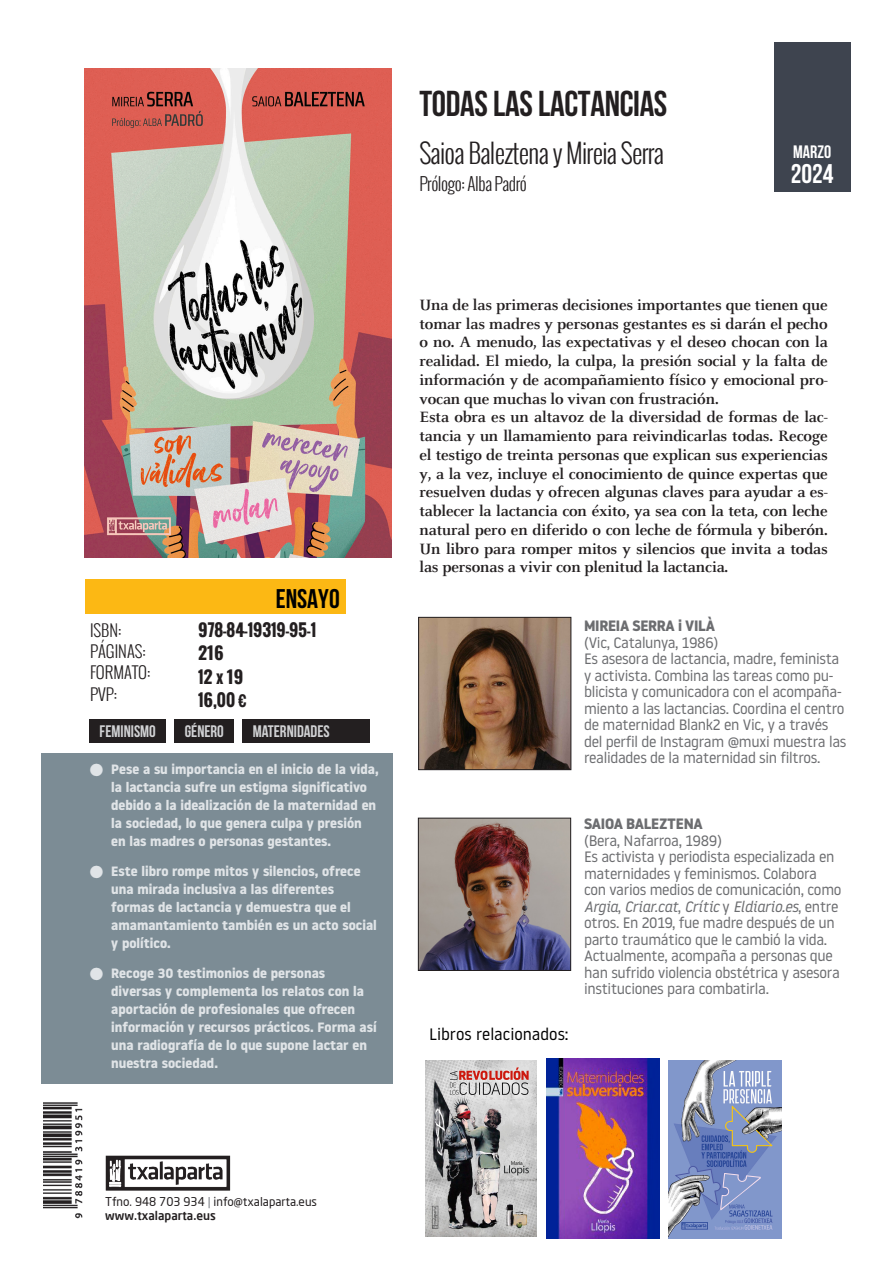
<style>
.page{position:relative;width:893px;height:1263px;background:#fff}
.page>*{position:absolute;margin:0;border:0;box-sizing:border-box;transform-origin:0 0}
.t1{font:36px "Bebas Neue";letter-spacing:-.01em;color:#231f20}
.t2{font:300 27px "Oswald";letter-spacing:-.025em;color:#231f20;scale:.95 1}
.t3{font:27px "Bebas Neue";color:#000}
.t4{font:27px "Bebas Neue";color:#fff}
.t5{font:300 18px "Oswald";letter-spacing:-.025em;color:#231f20;scale:.95 1}
.t6{font:700 18px/23.2px "Oswald";color:#231f20}
.t7{font:18px "Bebas Neue";color:#fff}
.t8{font:700 16.65px "Bebas Neue";color:#d1d2d4}
.t9{font:700 16.5px/18.8px "Celeste";letter-spacing:-.01em;color:#231f20;text-align:justify}
.t10{font:300 16.5px "Oswald";color:#231f20}
.t11{font:700 16.5px "Oswald";color:#231f20}
.t12{font:16.5px "Noway";color:#000}
.t13{font:15px/16.5px "Noway";letter-spacing:-.02em;color:#6c6d70}
.t14{font:700 13.5px/18px "Noway";color:#e0e4e7}
.t15{font:12px/13.5px "Neo Sans Pro";color:#231f20}
.s1{font-size:18px}
.s2{font-size:16.5px}
.s3{font-weight:700}
.s4{font-style:italic}
.s5{color:#80838a}
.s6{font-weight:500}
</style>
<div class="page">
<div style="left:774px;top:43px;width:76px;height:149px;background:#3e444f"></div>
<img style="left:43px;top:1102px;width:40px;height:117px">
<img style="left:105px;top:1155px;width:126px;height:36px">
<img style="left:420px;top:619px;width:149px;height:149px">
<div style="left:418px;top:617px;width:153px;height:153px;border:1px solid #231f20"></div>
<img style="left:420px;top:820px;width:149px;height:149px">
<div style="left:418px;top:818px;width:153px;height:153px;border:1px solid #231f20"></div>
<div style="left:85px;top:579px;width:260px;height:34px;background:#fcb814"></div>
<div style="left:42px;top:754px;width:351px;height:330px;background:#7c8c95"></div>
<div style="left:89px;top:719px;width:77px;height:23px;background:#231f20"></div>
<div style="left:174px;top:719px;width:60px;height:23px;background:#231f20"></div>
<div style="left:242px;top:719px;width:128px;height:23px;background:#231f20"></div>
<img style="left:84px;top:68px;width:308px;height:490px">
<img style="left:426px;top:1060px;width:111px;height:177px">
<img style="left:547px;top:1058px;width:113px;height:180px">
<img style="left:669px;top:1060px;width:112px;height:178px">
<p class="t1" style="left:419px;top:83px;width:250px">TODAS LAS LACTANCIAS</p>
<p class="t2" style="left:419px;top:133px;width:259px">Saioa Baleztena y Mireia Serra</p>
<p class="t5" style="left:419px;top:170px;width:115px">Prólogo: Alba Padró</p>
<p class="t7" style="left:793px;top:142px;width:40px">MARZO</p>
<p class="t4" style="left:791px;top:159px;width:44px">2024</p>
<p class="t10" style="left:90px;top:618px;width:33px">ISBN:</p>
<p class="t10" style="left:90px;top:639px;width:57px">PÁGINAS:</p>
<p class="t10" style="left:90px;top:660px;width:62px">FORMATO:</p>
<p class="t10" style="left:90px;top:682px;width:29px">PVP:</p>
<p class="t3" style="left:276px;top:584px;width:65px">ENSAYO</p>
<p class="t11" style="left:198px;top:617px;width:120px"><span class="s1">9</span>78-84-19319-95-1</p>
<p class="t6" style="left:198px;top:639px;width:47px">216<br><span class="s2">1</span>2 <span class="s2">x</span> 19</p>
<p class="t11" style="left:198px;top:687px;width:50px">1<span class="s1">6</span>,00 €</p>
<p class="t8" style="left:100px;top:722px;width:58px">FEMINISMO</p>
<p class="t8" style="left:185px;top:722px;width:41px">GÉNERO</p>
<p class="t8" style="left:253px;top:722px;width:79px">MATERNIDADES</p>
<p class="t14" style="left:111px;top:760px;width:269px;text-indent:-21px">● Pese a su importancia en el inicio de la vida, la lactancia sufre un estigma significativo debido a la idealización de la maternidad en la sociedad, lo que genera culpa y presión en las madres o personas gestantes.</p>
<p class="t14" style="left:111px;top:862px;width:267px;text-indent:-21px">● Este libro rompe mitos y silencios, ofrece una mirada inclusiva a las diferentes formas de lactancia y demuestra que el amamantamiento también es un acto social y político.</p>
<p class="t14" style="left:111px;top:964px;width:267px;text-indent:-21px">● Recoge 30 testimonios de personas diversas y complementa los relatos con la aportación de profesionales que ofrecen información y recursos prácticos. Forma así una radiografía de lo que supone lactar en nuestra sociedad.</p>
<p class="t9" style="left:419px;top:295px;width:410px">Una de las primeras decisiones importantes que tienen que tomar las madres y personas gestantes es si darán el pecho o no. A menudo, las expectativas y el deseo chocan con la realidad. El miedo, la culpa, la presión social y la falta de información y de acompañamiento físico y emocional pro&shy;vocan que muchas lo vivan con frustración.</p>
<p class="t9" style="left:419px;top:408px;width:410px">Esta obra es un altavoz de la diversidad de formas de lac&shy;tancia y un llamamiento para reivindicarlas todas. Recoge el testigo de treinta personas que explican sus experiencias y, a la vez, incluye el conocimiento de quince expertas que resuelven dudas y ofrecen algunas claves para ayudar a es&shy;tablecer la lactancia con éxito, ya sea con la teta, con leche natural pero en diferido o con leche de fórmula y biberón.<br>Un libro para romper mitos y silencios que invita a todas las personas a vivir con plenitud la lactancia.</p>
<p class="t13" style="left:584px;top:617px;width:264px"><span class="s3">MIREIA SERRA i VILÀ<br></span>(Vic, Catalunya, 1986)<br>Es asesora de lactancia, madre, feminista y activista. Combina las tareas como pu&shy;blicista y comunicadora con el acompaña&shy;miento a las lactancias. Coordina el centro de maternidad Blank2 en Vic, y a través del perfil de Instagram @muxi muestra las realidades de la maternidad sin filtros.</p>
<p class="t12" style="left:429px;top:1023px;width:141px">Libros relacionados:</p>
<p class="t13" style="left:584px;top:815px;width:259px"><span class="s3">SAIOA BALEZTENA<br></span>(Bera, Nafarroa, 1989)<br>Es activista y periodista especializada en maternidades y feminismos. Colabora con varios medios de comunicación, como <span class="s4">Argia</span>, <span class="s4">Criar.cat</span>, <span class="s4">Crític</span> y <span class="s4">Eldiario.es</span>, entre otros. En 2019, fue madre después de un parto traumático que le cambió la vida.<br>Actualmente, acompaña a personas que han sufrido violencia obstétrica y asesora instituciones para combatirla.</p>
<p class="t15" style="left:105px;top:1195px;width:213px">Tfno. 948 703 934 <span class="s5">|</span> info@txalaparta.eus <span class="s6">www.txalaparta.eus</span></p>
</div>
